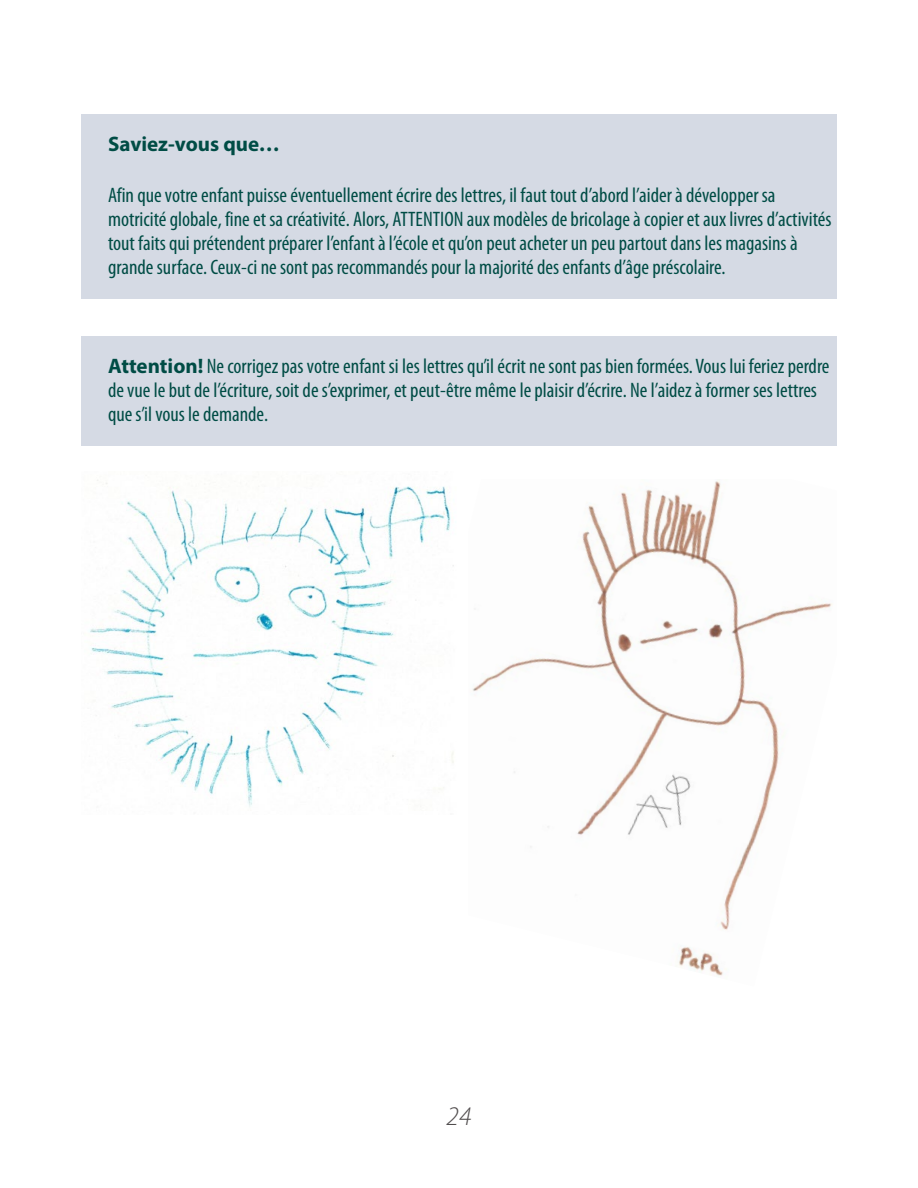
<style>
.page{position:relative;width:918px;height:1188px;background:#fff}
.page>*{position:absolute;margin:0;border:0;box-sizing:border-box;transform-origin:0 0}
.t1{font:italic 300 27px "Myriad Pro";color:#514d4e}
.t2{font:condensed 21px/24px "Myriad Pro";color:#004c45}
.t3{font:700 21px "Myriad Pro";color:#004c45}
.s1{font-weight:700;font-stretch:normal}
</style>
<div class="page">
<img style="left:89px;top:480px;width:365px;height:327px">
<div style="left:81px;top:115px;width:756px;height:61px;background:#d5dae4"></div>
<div style="left:81px;top:166px;width:756px;height:133px;background:#d5dae4"></div>
<div style="left:81px;top:337px;width:756px;height:109px;background:#d5dae4"></div>
<img style="left:472px;top:480px;width:360px;height:496px">
<p class="t3" style="left:108px;top:130px;width:173px">Saviez-vous que…</p>
<p class="t2" style="left:108px;top:183px;width:725px">Afin que votre enfant puisse éventuellement écrire des lettres, il faut tout d’abord l’aider à développer sa motricité globale, fine et sa créativité. Alors, ATTENTION aux modèles de bricolage à copier et aux livres d’activités tout faits qui prétendent préparer l’enfant à l’école et qu’on peut acheter un peu partout dans les magasins à grande surface. Ceux-ci ne sont pas recommandés pour la majorité des enfants d’âge préscolaire.</p>
<p class="t2" style="left:108px;top:354px;width:723px"><span class="s1">Attention!</span> Ne corrigez pas votre enfant si les lettres qu’il écrit ne sont pas bien formées. Vous lui feriez perdre de vue le but de l’écriture, soit de s’exprimer, et peut-être même le plaisir d’écrire. Ne l’aidez à former ses lettres que s’il vous le demande.</p>
<p class="t1" style="left:447px;top:1100px;width:26px">24</p>
</div>
